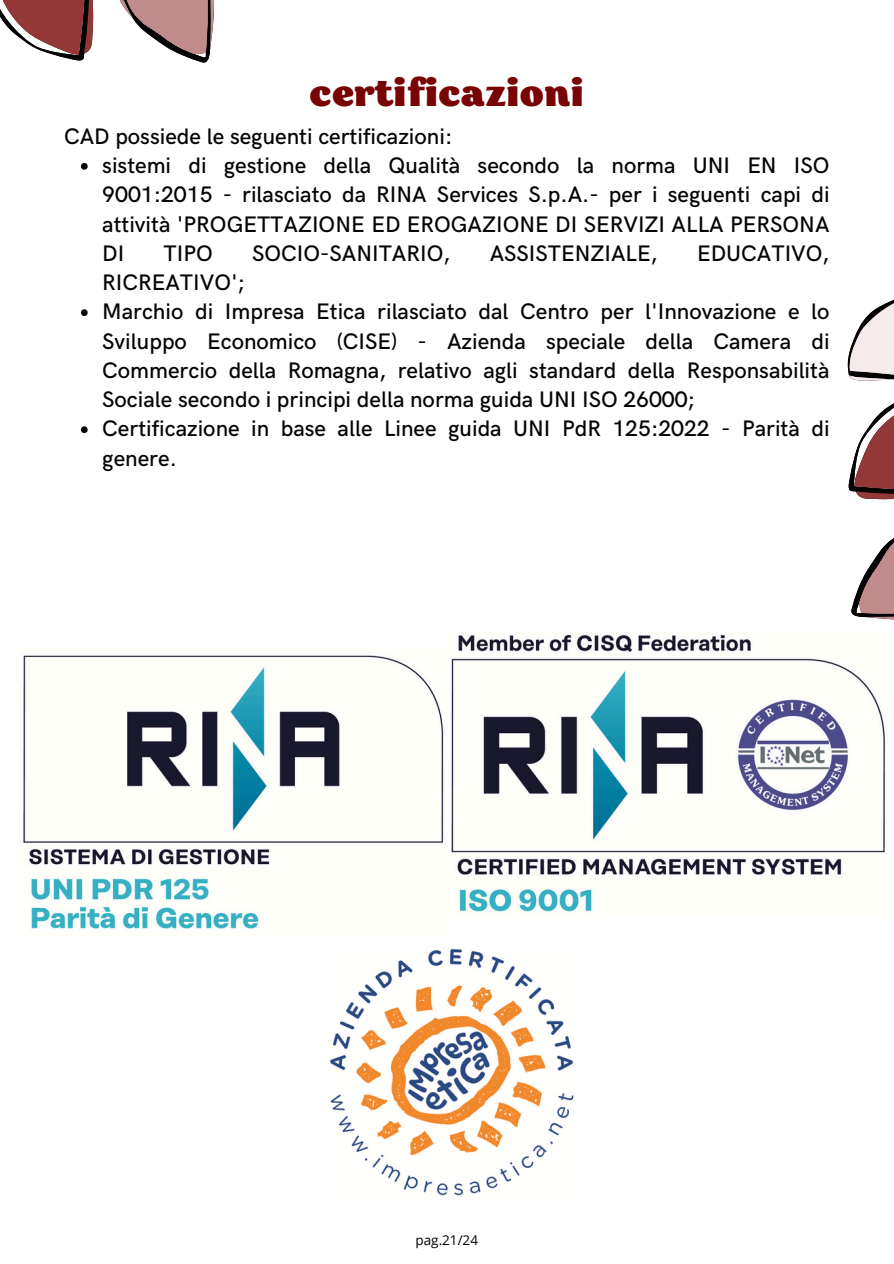
<style>
.page{position:relative;width:894px;height:1264px;background:#fff}
.page>*{position:absolute;margin:0;border:0;box-sizing:border-box;transform-origin:0 0}
.t1{font:900 39px "Garbata";color:#780405}
.t2{font:500 22.5px/29.2px "HK Grotesk";color:#040405;text-align:justify}
.t3{font:13.5px "Open Sans";color:#000}
</style>
<div class="page">
<svg style="left:847px;top:300px;width:46px;height:319px"></svg>
<svg style="left:0;top:0;width:215px;height:63px"></svg>
<svg style="left:81px;top:163px;width:7px;height:7px"></svg>
<svg style="left:81px;top:309px;width:7px;height:7px"></svg>
<svg style="left:81px;top:426px;width:7px;height:7px"></svg>
<img style="left:451px;top:634px;width:434px;height:278px">
<img style="left:23px;top:655px;width:421px;height:274px">
<img style="left:329px;top:948px;width:245px;height:248px">
<h1 class="t1" style="left:309px;top:78px;width:276px">certificazioni</h1>
<h1 class="t2" style="left:64px;top:122px;width:390px">CAD possiede le seguenti certificazioni:</h1>
<p class="t2" style="left:102px;top:152px;width:728px">sistemi di gestione della Qualità secondo la norma UNI EN ISO 9001:2015 - rilasciato da RINA Services S.p.A.- per i seguenti capi di attività 'PROGETTAZIONE ED EROGAZIONE DI SERVIZI ALLA PERSONA DI</p>
<p class="t2" style="left:163px;top:239px;width:51px">TIPO</p>
<p class="t2" style="left:252px;top:239px;width:199px">SOCIO-SANITARIO,</p>
<p class="t2" style="left:489px;top:239px;width:169px">ASSISTENZIALE,</p>
<p class="t2" style="left:697px;top:239px;width:134px">EDUCATIVO,</p>
<p class="t2" style="left:102px;top:269px;width:144px">RICREATIVO';</p>
<p class="t2" style="left:102px;top:298px;width:728px">Marchio di Impresa Etica rilasciato dal Centro per l'Innovazione e lo Sviluppo Economico (CISE) - Azienda speciale della Camera di Commercio della Romagna, relativo agli standard della Responsabilità Sociale secondo i principi della norma guida UNI ISO 26000;</p>
<p class="t2" style="left:102px;top:415px;width:728px">Certificazione in base alle Linee guida UNI PdR 125:2022 - Parità di genere.</p>
<p class="t3" style="left:415px;top:1230px;width:64px">pag.21/24</p>
</div>
